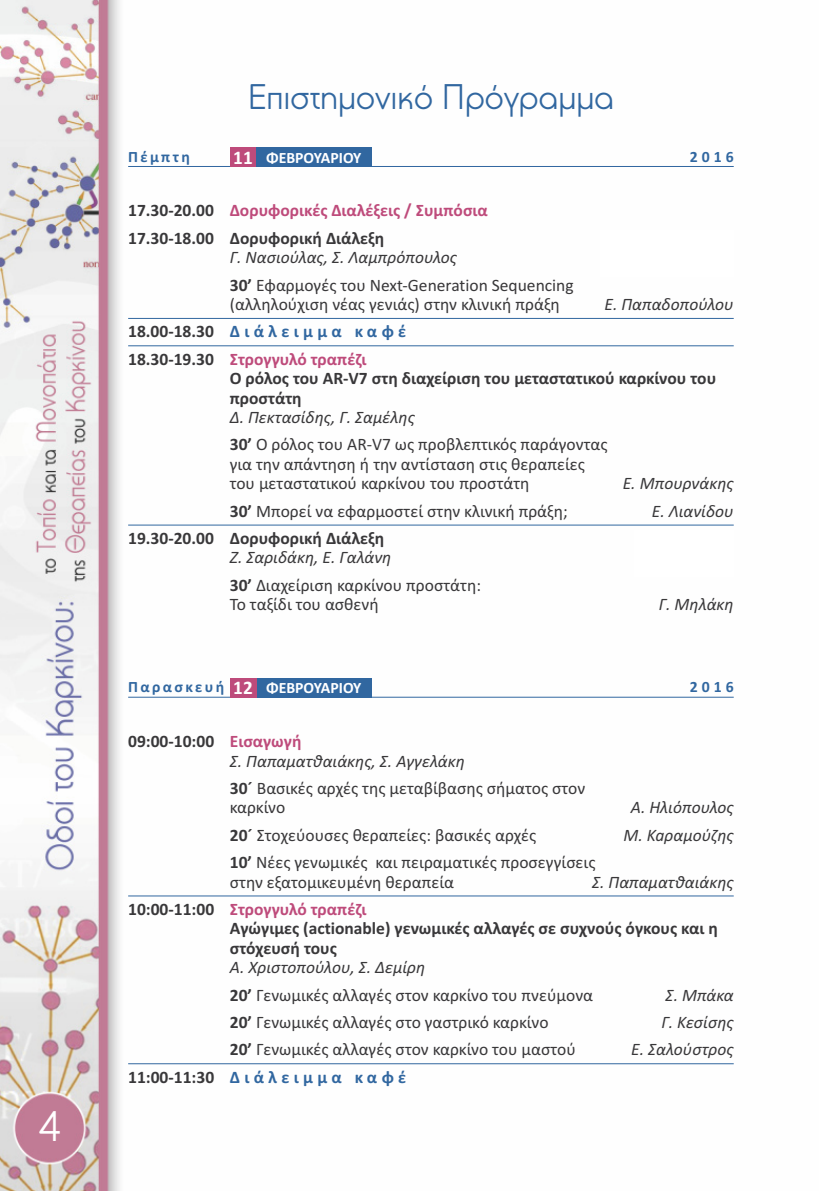
<style>
.page{position:relative;width:819px;height:1191px;background:#fff}
.page>*{position:absolute;margin:0;border:0;box-sizing:border-box;transform-origin:0 0}
.t1{font:42px "PF Universal";color:#fff}
.t2{font:35px "PF Universal";color:#3167a0}
.t3{font:17.5px/27.3px "Calibri";color:#39383a}
.t4{font:700 17.5px/19.4px "Calibri";color:#39383a}
.t5{font:italic 17.5px/19.4px "Calibri";color:#39383a}
.t6{font:700 17.5px "Calibri";letter-spacing:.25em;color:#3167a0}
.t7{font:700 15.75px "Calibri";color:#fff}
.t8{font:700 15.75px "Calibri";letter-spacing:.15em;color:#3167a0}
.s1{color:#be4b7b}
.s2{font-style:italic}
.s3{font-weight:700}
.s4{color:#3167a0}
.s5{font-size:19.25px}
.s6{font-weight:700;font-style:normal}
.s7{font-weight:700;font-style:normal;color:#be4b7b}
.s8{color:#39383a}
</style>
<div class="page">
<img style="left:0;top:0;width:734px;height:1191px">
<hr style="left:128px;top:166px;width:605px;height:1px;background:#3167a0">
<hr style="left:128px;top:318px;width:605px;height:1px;background:#3167a0">
<hr style="left:128px;top:345px;width:605px;height:1px;background:#3167a0">
<hr style="left:128px;top:524px;width:605px;height:1px;background:#3167a0">
<hr style="left:128px;top:697px;width:605px;height:1px;background:#3167a0">
<hr style="left:128px;top:895px;width:605px;height:1px;background:#3167a0">
<hr style="left:128px;top:1063px;width:605px;height:1px;background:#3167a0">
<div style="left:230px;top:147px;width:26px;height:20px;background:#be4b7b"></div>
<div style="left:256px;top:147px;width:115px;height:20px;background:#3167a0"></div>
<div style="left:600px;top:231px;width:133px;height:46px;background:#fff"></div>
<div style="left:634px;top:531px;width:99px;height:46px;background:#fff"></div>
<div style="left:256px;top:678px;width:115px;height:19px;background:#3167a0"></div>
<div style="left:230px;top:678px;width:26px;height:19px;background:#be4b7b"></div>
<h1 class="t1" style="left:39px;top:1101px;width:24px">4</h1>
<h2 class="t2" style="left:248px;top:76px;width:368px">Επιστημονικό Πρόγραμμα</h2>
<p class="t8" style="left:128px;top:147px;width:63px">Πέμπτη</p>
<p class="t8" style="left:690px;top:147px;width:45px">2016</p>
<p class="t4" style="left:128px;top:197px;width:361px;line-height:27.3px">17.30-20.00 <span class="s1">Δορυφορικές Διαλέξεις / Συμπόσια<br></span>17.30-18.00 Δορυφορική Διάλεξη</p>
<p class="t3" style="left:230px;top:245px;width:345px"><span class="s2">Γ. Νασιούλας, Σ. Λαμπρόπουλος<br></span><span class="s3">30’</span> Εφαρμογές του Next-Generation Sequencing</p>
<p class="t3" style="left:230px;top:292px;width:331px">(αλληλούχιση νέας γενιάς) στην κλινική πράξη</p>
<p class="t5" style="left:604px;top:294px;width:131px">Ε. Παπαδοπούλου</p>
<p class="t4" style="left:128px;top:318px;width:279px;line-height:27.3px">18.00-18.30 <span class="s4">Διάλειμμα καφέ<br></span>18.30-19.30 <span class="s1">Στρογγυλό τραπέζι</span></p>
<p class="t4" style="left:230px;top:368px;width:488px">Ο ρόλος του AR-V7 στη διαχείριση του μεταστατικού καρκίνου του προστάτη</p>
<p class="t3" style="left:230px;top:405px;width:379px"><span class="s2">Δ. Πεκτασίδης, Γ. Σαμέλης<br></span><span class="s3">30’</span> Ο ρόλος του AR-V7 ως προβλεπτικός παράγοντας</p>
<p class="t3" style="left:230px;top:456px;width:357px;line-height:19.4px">για την απάντηση ή την αντίσταση στις θεραπείες του μεταστατικού καρκίνου του προστάτη</p>
<p class="t7" style="left:233px;top:148px;width:130px"><span class="s5">11</span> ΦΕΒΡΟΥΑΡΙΟΥ</p>
<p class="t5" style="left:622px;top:473px;width:112px">Ε. Μπουρνάκης</p>
<p class="t3" style="left:230px;top:498px;width:339px"><span class="s3">30’</span> Μπορεί να εφαρμοστεί στην κλινική πράξη;</p>
<p class="t5" style="left:651px;top:501px;width:83px">Ε. Λιανίδου</p>
<p class="t4" style="left:128px;top:528px;width:258px">19.30-20.00 Δορυφορική Διάλεξη</p>
<p class="t3" style="left:230px;top:545px;width:253px"><span class="s2">Ζ. Σαριδάκη, Ε. Γαλάνη<br></span><span class="s3">30’</span> Διαχείριση καρκίνου προστάτη:</p>
<p class="t3" style="left:230px;top:592px;width:150px">Το ταξίδι του ασθενή</p>
<p class="t5" style="left:659px;top:594px;width:76px">Γ. Μηλάκη</p>
<p class="t8" style="left:128px;top:677px;width:98px">Παρασκευή</p>
<p class="t8" style="left:690px;top:677px;width:45px">2016</p>
<p class="t5" style="left:230px;top:731px;width:236px;text-indent:-102px"><span class="s6">09:00-10:00</span> <span class="s7">Εισαγωγή<br></span>Σ. Παπαματθαιάκης, Σ. Αγγελάκη</p>
<p class="t3" style="left:230px;top:780px;width:357px;line-height:19.4px"><span class="s3">30´</span> Βασικές αρχές της μεταβίβασης σήματος στον καρκίνο</p>
<p class="t7" style="left:233px;top:679px;width:130px"><span class="s5">12</span> ΦΕΒΡΟΥΑΡΙΟΥ</p>
<p class="t5" style="left:630px;top:797px;width:104px">Α. Ηλιόπουλος</p>
<p class="t3" style="left:230px;top:822px;width:308px"><span class="s3">20´</span> Στοχεύουσες θεραπείες: βασικές αρχές</p>
<p class="t5" style="left:623px;top:825px;width:112px">Μ. Kaραμούζης</p>
<p class="t3" style="left:230px;top:854px;width:367px;line-height:19.4px"><span class="s3">10’</span> Nέες γενωμικές και πειραματικές προσεγγίσεις στην εξατομικευμένη θεραπεία</p>
<p class="t5" style="left:592px;top:871px;width:143px">Σ. Παπαματθαιάκης</p>
<p class="t4" style="left:230px;top:899px;width:489px;text-indent:-102px">10:00-11:00 <span class="s1">Στρογγυλό τραπέζι<br></span>Αγώγιμες (actionable) γενωμικές αλλαγές σε συχνούς όγκους και η στόχευσή τους</p>
<p class="t3" style="left:230px;top:955px;width:365px"><span class="s2">Α. Χριστοπούλου, Σ. Δεμίρη<br></span><span class="s3">20’</span> Γενωμικές αλλαγές στον καρκίνο του πνεύμονα</p>
<p class="t5" style="left:665px;top:984px;width:70px">Σ. Μπάκα</p>
<p class="t3" style="left:230px;top:1010px;width:320px"><span class="s3">20’</span> Γενωμικές αλλαγές στο γαστρικό καρκίνο</p>
<p class="t5" style="left:661px;top:1012px;width:74px">Γ. Κεσίσης</p>
<p class="t3" style="left:230px;top:1037px;width:347px"><span class="s3">20’</span> Γενωμικές αλλαγές στον καρκίνο του μαστού</p>
<p class="t5" style="left:631px;top:1039px;width:104px">Ε. Σαλούστρος</p>
<p class="t6" style="left:128px;top:1066px;width:279px"><span class="s8">11:00-11:30</span> Διάλειμμα καφέ</p>
</div>
